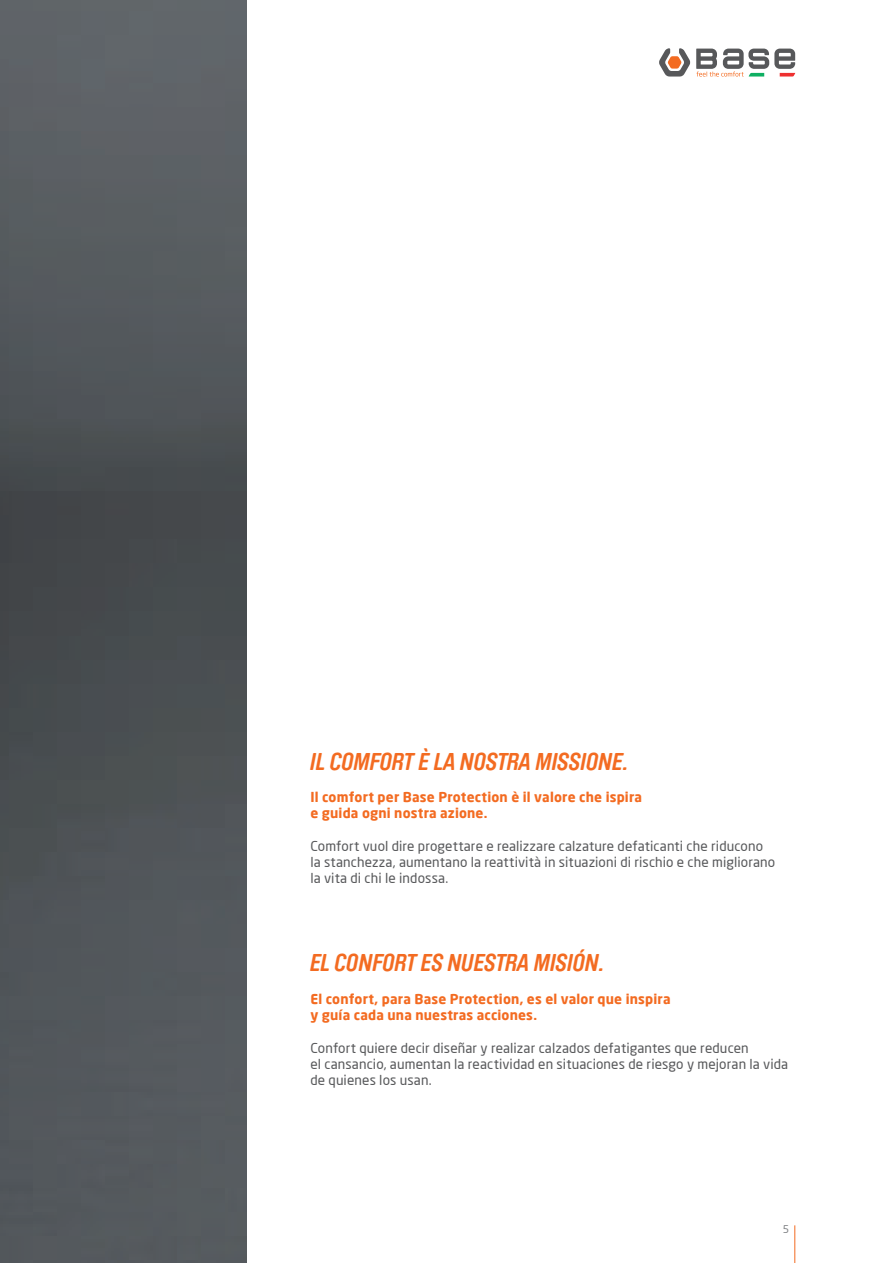
<style>
.page{position:relative;width:893px;height:1263px;background:#fff}
.page>*{position:absolute;margin:0;border:0;box-sizing:border-box;transform-origin:0 0}
.t1{font:italic 700 24px "Brauer Neue";color:#f36b21}
.t2{font:13.5px/16.2px "Neo Sans Pro";letter-spacing:.01em;color:#57585a}
.t3{font:700 13.5px/16.2px "Neo Sans Pro";letter-spacing:.01em;color:#f36b21}
.t4{font:10.5px "Neo Sans Pro";color:#808285}
</style>
<div class="page">
<hr style="left:794px;top:1225px;width:1px;height:38px;background:#f36b21">
<svg style="left:659px;top:48px;width:31px;height:29px"></svg>
<svg style="left:696px;top:49px;width:99px;height:28px"></svg>
<img style="left:0;top:0;width:247px;height:1263px">
<h1 class="t1" style="left:310px;top:748px;width:320px">IL COMFORT È LA NOSTRA MISSIONE.</h1>
<p class="t3" style="left:310px;top:789px;width:333px">Il comfort per Base Protection è il valore che ispira e guida ogni nostra azione.</p>
<p class="t2" style="left:310px;top:837px;width:466px">Comfort vuol dire progettare e realizzare calzature defaticanti che riducono la stanchezza, aumentano la reattività in situazioni di rischio e che migliorano la vita di chi le indossa.</p>
<h1 class="t1" style="left:310px;top:949px;width:296px">EL CONFORT ES NUESTRA MISIÓN.</h1>
<p class="t3" style="left:310px;top:990px;width:362px">El confort, para Base Protection, es el valor que inspira y guía cada una nuestras acciones.</p>
<p class="t2" style="left:310px;top:1039px;width:479px">Confort quiere decir diseñar y realizar calzados defatigantes que reducen<br>el cansancio, aumentan la reactividad en situaciones de riesgo y mejoran la vida de quienes los usan.</p>
<p class="t4" style="left:783px;top:1223px;width:8px">5</p>
</div>
